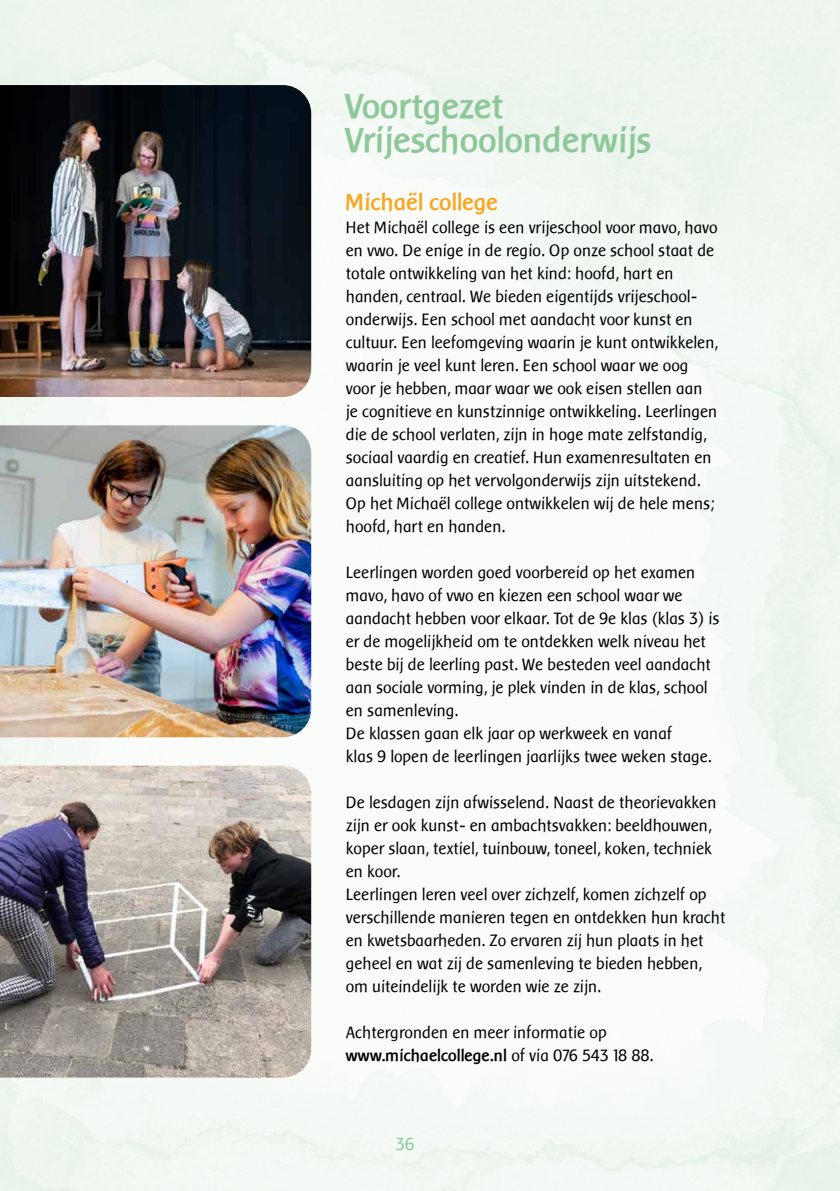
<style>
.page{position:relative;width:840px;height:1191px;background:#fff}
.page>*{position:absolute;margin:0;border:0;box-sizing:border-box;transform-origin:0 0}
.t1{font:700 36px/34px "Baar Sophia";color:#8ec89a}
.t2{font:700 24px "Baar Sophia";color:#f7a823}
.t3{font:18px "Baar Sophia";color:#8ec89a}
.t4{font:17px/23px "Baar Sophia";color:#000}
.s1{font-weight:700}
</style>
<div class="page">
<img style="left:0;top:85px;width:311px;height:312px">
<img style="left:0;top:765px;width:311px;height:312px">
<img style="left:0;top:425px;width:311px;height:312px">
<h1 class="t1" style="left:346px;top:89px;width:307px">Voortgezet<br>Vrijeschoolonderwijs</h1>
<h2 class="t2" style="left:346px;top:189px;width:154px">Michaël college</h2>
<p class="t4" style="left:346px;top:216px;width:373px">Het Michaël college is een vrijeschool voor mavo, havo en vwo. De enige in de regio. Op onze school staat de totale ontwikkeling van het kind: hoofd, hart en handen, centraal. We bieden eigentijds vrijeschool&shy;onderwijs. Een school met aandacht voor kunst en cultuur. Een leefomgeving waarin je kunt ontwikkelen, waarin je veel kunt leren. Een school waar we oog voor je hebben, maar waar we ook eisen stellen aan je cognitieve en kunstzinnige ontwikkeling. Leerlingen die de school verlaten, zijn in hoge mate zelfstandig, sociaal vaardig en creatief. Hun examenresultaten en aansluiting op het vervolgonderwijs zijn uitstekend.<br>Op het Michaël college ontwikkelen wij de hele mens; hoofd, hart en handen.</p>
<p class="t4" style="left:346px;top:561px;width:375px">Leerlingen worden goed voorbereid op het examen mavo, havo of vwo en kiezen een school waar we aandacht hebben voor elkaar. Tot de 9e klas (klas 3) is er de mogelijkheid om te ontdekken welk niveau het beste bij de leerling past. We besteden veel aandacht aan sociale vorming, je plek vinden in de klas, school en samenleving.<br>De klassen gaan elk jaar op werkweek en vanaf<br>klas 9 lopen de leerlingen jaarlijks twee weken stage.</p>
<p class="t4" style="left:346px;top:791px;width:381px">De lesdagen zijn afwisselend. Naast de theorievakken zijn er ook kunst- en ambachtsvakken: beeldhouwen, koper slaan, textiel, tuinbouw, toneel, koken, techniek en koor.<br>Leerlingen leren veel over zichzelf, komen zichzelf op verschillende manieren tegen en ontdekken hun kracht en kwetsbaarheden. Zo ervaren zij hun plaats in het geheel en wat zij de samenleving te bieden hebben, om uiteindelijk te worden wie ze zijn.</p>
<p class="t4" style="left:346px;top:1021px;width:309px">Achtergronden en meer informatie op <span class="s1">www.michaelcollege.nl</span> of via 076 543 18 88.</p>
<p class="t3" style="left:395px;top:1134px;width:20px">36</p>
</div>
